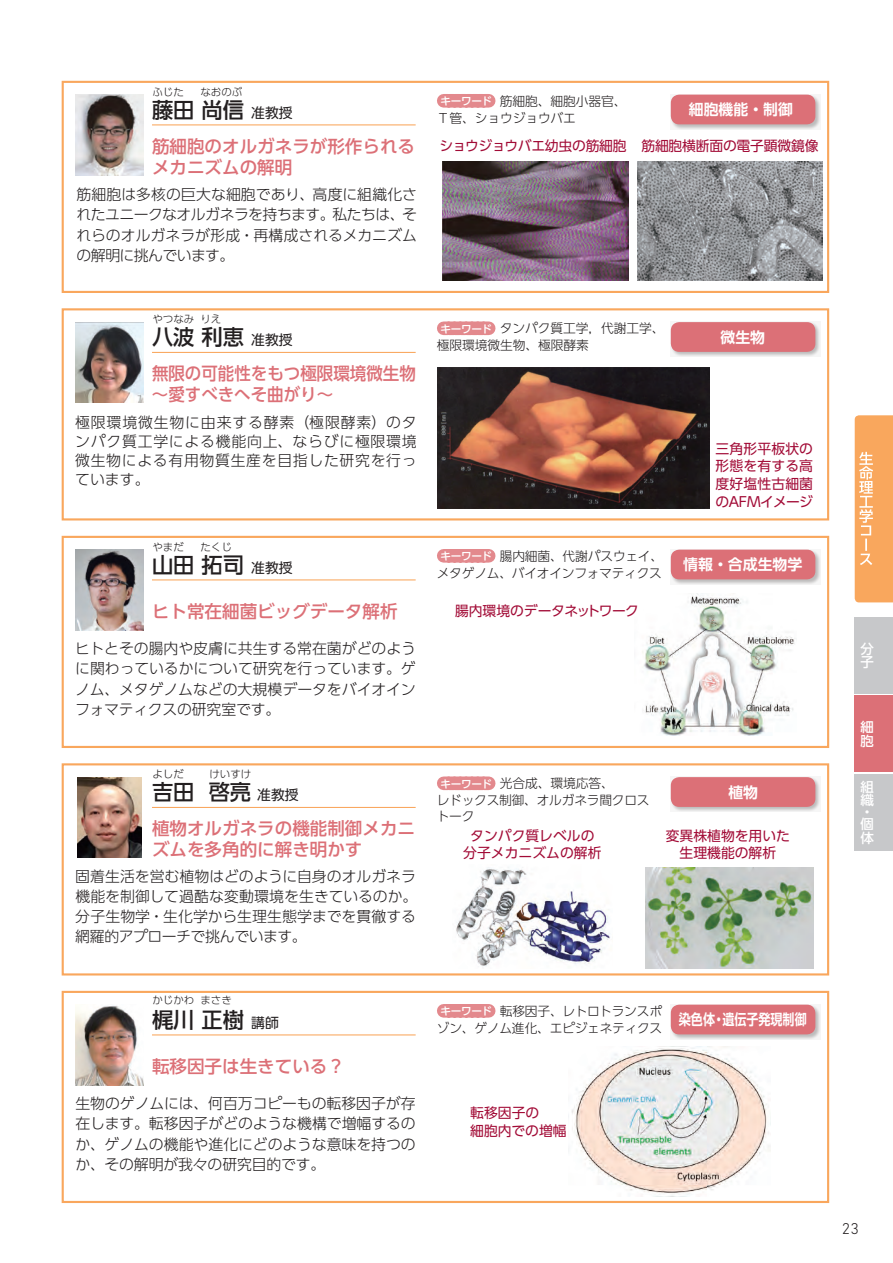
<style>
.page{position:relative;width:893px;height:1263px;background:#fff}
.page>*{position:absolute;margin:0;border:0;box-sizing:border-box;transform-origin:0 0}
.t1{font:500 21.3px "UD Shin Go Pro";color:#231f20}
.t2{font:500 17.55px/21px "UD Shin Go Pro";color:#dc7077}
.t3{font:500 17.55px/21.3px "UD Shin Go Pro";color:#dc7077;scale:.94 1}
.t4{font:300 15.9px "DIN Next LT Pro";color:#231f20}
.t5{font:300 14.85px/20.2px "UD Shin Go Pro";letter-spacing:-.005em;color:#231f20;text-align:justify}
.t6{font:700 14.85px "UD Shin Go NT Pro De";color:#fff}
.t7{font:700 14.85px "UD Shin Go NT Pro De";color:#fff;scale:.81 1}
.t8{font:13.8px/17.5px "UD Shin Go Pro";color:#a20b36;text-align:center}
.t9{font:13.8px "UD Shin Go Pro";letter-spacing:-.025em;color:#a20b36}
.t10{font:500 13.35px "UD Shin Go Pro";color:#fff}
.t11{font:300 12.75px/17px "UD Shin Go Pro";letter-spacing:-.015em;color:#231f20}
.t12{font:300 10.5px "UD Shin Go Pro";color:#231f20}
.s1{font-weight:400;font-size:13.8px}
.s2{font-weight:500;font-size:10.65px;color:#fff}
</style>
<div class="page">
<div style="left:855px;top:617px;width:38px;height:76px;background:#c7c8ca"></div>
<svg style="left:855px;top:415px;width:38px;height:187px;background:#f9ad68"></svg>
<div style="left:855px;top:695px;width:38px;height:77px;background:#dc7077"></div>
<div style="left:855px;top:774px;width:38px;height:76px;background:#c7c8ca"></div>
<div style="left:62px;top:81px;width:767px;height:212px;border:2px solid #f9a75d"></div>
<img style="left:75px;top:95px;width:68px;height:80px">
<hr style="left:152px;top:124px;width:264px;height:1px;background:#f9a75d">
<svg style="left:444px;top:94px;width:45px;height:14px"></svg>
<svg style="left:670px;top:94px;width:150px;height:36px"></svg>
<div style="left:671px;top:95px;width:144px;height:29px;background:#dc7077;border-radius:9px"></div>
<img style="left:443px;top:161px;width:185px;height:119px">
<img style="left:638px;top:161px;width:184px;height:119px">
<div style="left:62px;top:308px;width:767px;height:212px;border:2px solid #f9a75d"></div>
<img style="left:75px;top:322px;width:69px;height:81px">
<hr style="left:152px;top:352px;width:264px;height:1px;background:#f9a75d">
<svg style="left:444px;top:321px;width:45px;height:14px"></svg>
<svg style="left:670px;top:322px;width:150px;height:35px"></svg>
<div style="left:671px;top:322px;width:144px;height:30px;background:#dc7077;border-radius:9px"></div>
<img style="left:438px;top:367px;width:272px;height:141px">
<div style="left:62px;top:536px;width:767px;height:212px;border:2px solid #f9a75d"></div>
<img style="left:75px;top:550px;width:69px;height:80px">
<hr style="left:152px;top:579px;width:264px;height:1px;background:#f9a75d">
<svg style="left:444px;top:549px;width:45px;height:14px"></svg>
<svg style="left:670px;top:549px;width:150px;height:36px"></svg>
<div style="left:671px;top:550px;width:144px;height:29px;background:#dc7077;border-radius:9px"></div>
<img style="left:642px;top:594px;width:153px;height:141px">
<div style="left:62px;top:991px;width:767px;height:212px;border:2px solid #f9a75d"></div>
<img style="left:75px;top:1006px;width:69px;height:79px">
<hr style="left:152px;top:1034px;width:264px;height:1px;background:#f9a75d">
<svg style="left:444px;top:1004px;width:45px;height:13px"></svg>
<svg style="left:670px;top:1004px;width:150px;height:35px"></svg>
<div style="left:671px;top:1005px;width:144px;height:29px;background:#dc7077;border-radius:9px"></div>
<img style="left:568px;top:1047px;width:202px;height:148px">
<div style="left:62px;top:763px;width:767px;height:212px;border:2px solid #f9a75d"></div>
<img style="left:78px;top:777px;width:63px;height:81px">
<hr style="left:152px;top:807px;width:264px;height:1px;background:#f9a75d">
<svg style="left:444px;top:776px;width:45px;height:14px"></svg>
<svg style="left:670px;top:777px;width:150px;height:35px"></svg>
<div style="left:671px;top:777px;width:144px;height:30px;background:#dc7077;border-radius:9px"></div>
<img style="left:456px;top:867px;width:154px;height:100px">
<img style="left:646px;top:867px;width:167px;height:102px">
<p class="t12" style="left:152px;top:83px;width:33px">ふじた</p>
<p class="t12" style="left:200px;top:83px;width:43px">なおのぶ</p>
<h1 class="t1" style="left:152px;top:92px;width:142px">藤田 尚信 <span class="s1">准教授</span></h1>
<p class="t2" style="left:152px;top:135px;width:265px">筋細胞のオルガネラが形作られるメカニズムの解明</p>
<p class="t5" style="left:76px;top:184px;width:342px">筋細胞は多核の巨大な細胞であり、高度に組織化されたユニークなオルガネラを持ちます。私たちは、それらのオルガネラが形成・再構成されるメカニズムの解明に挑んでいます。</p>
<p class="t12" style="left:152px;top:311px;width:70px">やつなみりえ</p>
<h1 class="t1" style="left:152px;top:320px;width:142px">八波 利恵 <span class="s1">准教授</span></h1>
<p class="t3" style="left:152px;top:362px;width:282px">無限の可能性をもつ極限環境微生物～愛すべきへそ曲がり～</p>
<p class="t5" style="left:75px;top:412px;width:343px;line-height:19.2px">極限環境微生物に由来する酵素（極限酵素）のタンパク質工学による機能向上、ならびに極限環境微生物による有用物質生産を目指した研究を行っています。</p>
<p class="t12" style="left:152px;top:538px;width:33px">やまだ</p>
<p class="t12" style="left:200px;top:538px;width:33px">たくじ</p>
<h1 class="t1" style="left:152px;top:547px;width:142px">山田 拓司 <span class="s1">准教授</span></h1>
<p class="t2" style="left:152px;top:600px;width:247px">ヒト常在細菌ビッグデータ解析</p>
<p class="t5" style="left:75px;top:638px;width:342px">ヒトとその腸内や皮膚に共生する常在菌がどのように関わっているかについて研究を行っています。ゲノム、メタゲノムなどの大規模データをバイオインフォマティクスの研究室です。</p>
<p class="t11" style="left:437px;top:92px;width:191px"><span class="s2">キーワード</span> 筋細胞、細胞小器官、<br>Ｔ管、ショウジョウバエ</p>
<p class="t6" style="left:689px;top:97px;width:106px">細胞機能・制御</p>
<p class="t8" style="left:439px;top:137px;width:381px">ショウジョウバエ幼虫の筋細胞 筋細胞横断面の電子顕微鏡像</p>
<p class="t11" style="left:437px;top:320px;width:229px"><span class="s2">キーワード</span> タンパク質工学，代謝工学、極限環境微生物、極限酵素</p>
<p class="t6" style="left:720px;top:325px;width:46px">微生物</p>
<p class="t8" style="left:715px;top:439px;width:99px;text-align:justify">三角形平板状の形態を有する高度好塩性古細菌のAFMイメージ</p>
<p class="t11" style="left:437px;top:547px;width:228px"><span class="s2">キーワード</span> 腸内細菌、代謝パスウェイ、メタゲノム、バイオインフォマティクス</p>
<p class="t6" style="left:683px;top:552px;width:121px">情報・合成生物学</p>
<p class="t9" style="left:455px;top:599px;width:185px">腸内環境のデータネットワーク</p>
<p class="t12" style="left:152px;top:766px;width:33px">よしだ</p>
<p class="t12" style="left:209px;top:766px;width:43px">けいすけ</p>
<h1 class="t1" style="left:152px;top:775px;width:148px">吉田 啓亮 <span class="s1">准教授</span></h1>
<p class="t11" style="left:437px;top:775px;width:214px"><span class="s2">キーワード</span> 光合成、環境応答、<br>レドックス制御、オルガネラ間クロス</p>
<p class="t11" style="left:437px;top:807px;width:39px">トーク</p>
<p class="t6" style="left:728px;top:780px;width:31px">植物</p>
<p class="t2" style="left:152px;top:817px;width:265px">植物オルガネラの機能制御メカニズムを多角的に解き明かす</p>
<p class="t5" style="left:75px;top:865px;width:344px">固着生活を営む植物はどのように自身のオルガネラ機能を制御して過酷な変動環境を生きているのか。分子生物学・生化学から生理生態学までを貫徹する網羅的アプローチで挑んでいます。</p>
<p class="t8" style="left:463px;top:827px;width:140px;line-height:16.6px">タンパク質レベルの分子メカニズムの解析</p>
<p class="t8" style="left:666px;top:827px;width:126px;line-height:16.6px">変異株植物を用いた生理機能の解析</p>
<p class="t12" style="left:152px;top:992px;width:81px">かじかわまさき</p>
<h1 class="t1" style="left:152px;top:1002px;width:128px">梶川 正樹 <span class="s1">講師</span></h1>
<p class="t2" style="left:152px;top:1055px;width:194px">転移因子は生きている？</p>
<p class="t5" style="left:75px;top:1093px;width:342px">生物のゲノムには、何百万コピーもの転移因子が存在します。転移因子がどのような機構で増幅するのか、ゲノムの機能や進化にどのような意味を持つのか、その解明が我々の研究目的です。</p>
<p class="t11" style="left:437px;top:1002px;width:227px"><span class="s2">キーワード</span> 転移因子、レトロトランスポゾン、ゲノム進化、エピジェネティクス</p>
<p class="t7" style="left:679px;top:1007px;width:159px">染色体・遺伝子発現制御</p>
<p class="t8" style="left:470px;top:1104px;width:98px;text-align:left">転移因子の<br>細胞内での増幅</p>
<p class="t10" style="left:860px;top:638px;width:15px">分</p>
<p class="t10" style="left:860px;top:651px;width:15px">子</p>
<p class="t10" style="left:860px;top:716px;width:15px">細</p>
<p class="t10" style="left:860px;top:730px;width:15px">胞</p>
<p class="t10" style="left:860px;top:776px;width:15px">組</p>
<p class="t10" style="left:860px;top:789px;width:15px">織</p>
<p class="t10" style="left:860px;top:801px;width:15px">・</p>
<p class="t10" style="left:860px;top:813px;width:15px">個</p>
<p class="t10" style="left:860px;top:827px;width:15px">体</p>
<p class="t4" style="left:842px;top:1219px;width:18px">23</p>
</div>
